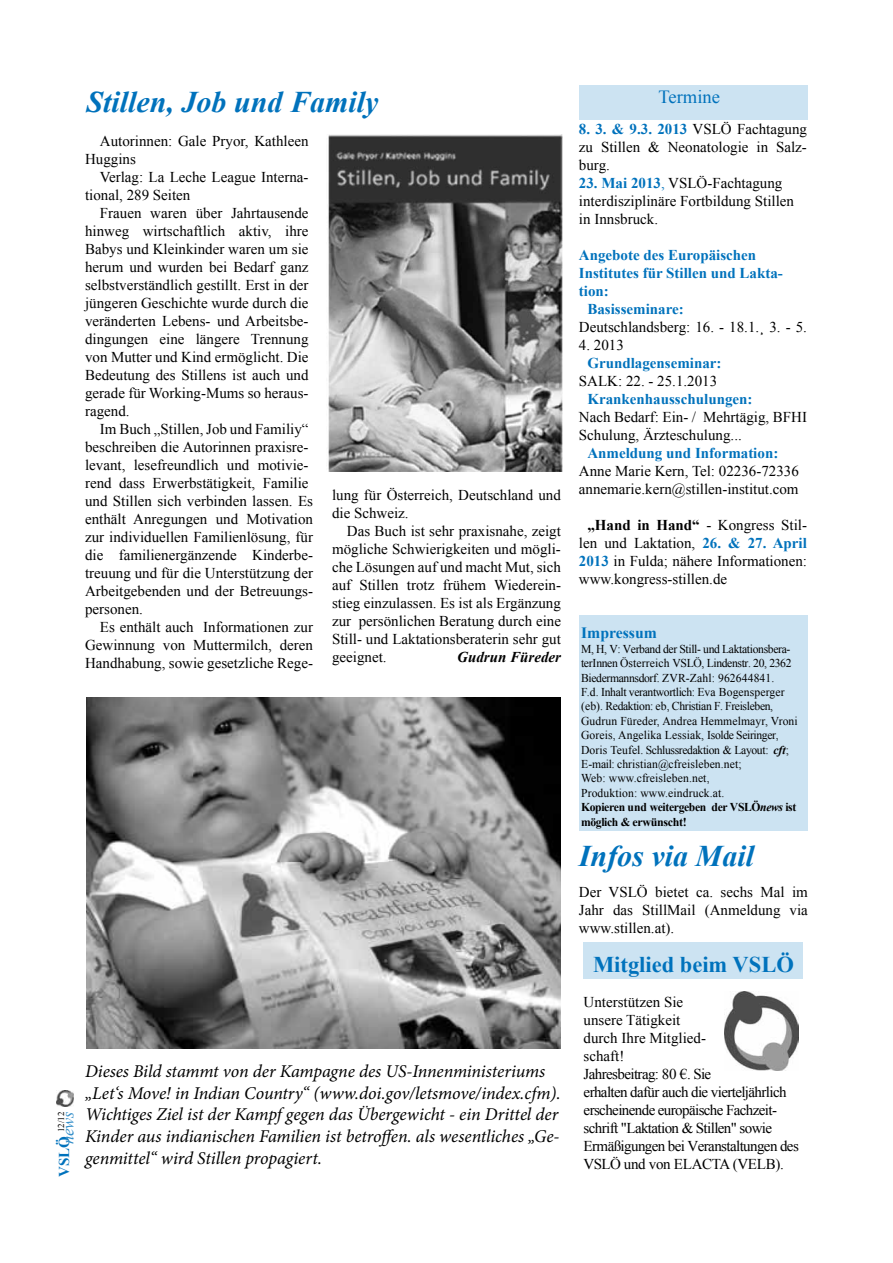
<style>
.page{position:relative;width:893px;height:1263px;background:#fff}
.page>*{position:absolute;margin:0;border:0;box-sizing:border-box;transform-origin:0 0}
.t1{font:italic 700 30px "Times New Roman";color:#0072bc}
.t2{font:700 22.5px "Times New Roman";color:#0072bc}
.t3{font:18.6px "Times New Roman";color:#0072bc}
.t4{font:italic 18px/21.6px "Minion Pro";letter-spacing:-.005em;color:#000}
.t5{font:700 15.75px "Times New Roman";color:#0072bc}
.t6{font:15px/18px "Times New Roman";color:#000}
.t7{font:15px/18px "Times New Roman";letter-spacing:-.04em;color:#000}
.t8{font:700 15px "Times New Roman";color:#0072bc}
.t9{font:italic 700 15px "Times New Roman";color:#000}
.t10{font:12px/14.4px "Times New Roman";color:#000}
.t11{font:9px "Times New Roman";color:#000}
.s1{font-weight:400;font-style:italic;font-size:16.5px;color:#338ec9}
.s2{font-weight:700;color:#0072bc}
.s3{color:#0072bc}
.s4{font-weight:700}
.s5{font-weight:700;font-style:italic}
</style>
<div class="page">
<img style="left:57px;top:1090px;width:16px;height:16px">
<div style="left:584px;top:942px;width:219px;height:37px;background:#cce3f2"></div>
<img style="left:724px;top:991px;width:74px;height:80px">
<div style="left:579px;top:85px;width:229px;height:35px;background:#cce3f2"></div>
<div style="left:579px;top:615px;width:229px;height:215px;background:#cce3f2"></div>
<img style="left:328px;top:134px;width:234px;height:338px">
<img style="left:87px;top:697px;width:474px;height:352px">
<h1 class="t1" style="left:87px;top:81px;width:293px">Stillen, Job und Family</h1>
<p class="t6" style="left:85px;top:131px;width:225px;text-indent:15px">Autorinnen: Gale Pryor, Kathleen<br>Huggins</p>
<p class="t6" style="left:85px;top:167px;width:225px;text-indent:15px">Verlag: La Leche League Interna&shy;tional, 289 Seiten</p>
<p class="t6" style="left:85px;top:203px;width:225px;text-align:justify;text-indent:15px">Frauen waren über Jahrtausende hinweg wirtschaftlich aktiv, ihre Babys und Kleinkinder waren um sie herum und wurden bei Bedarf ganz selbstverständlich gestillt. Erst in der jüngeren Geschichte wurde durch die veränderten Lebens- und Arbeitsbe&shy;dingungen eine längere Trennung von Mutter und Kind ermöglicht. Die Bedeutung des Stillens ist auch und gerade für Working-Mums so heraus&shy;ragend.</p>
<p class="t6" style="left:85px;top:419px;width:230px;text-indent:15px">Im Buch „Stillen, Job und Familiy“ beschreiben die Autorinnen praxisre&shy;levant, lesefreundlich und motivie&shy;rend dass Erwerbstätigkeit, Familie und Stillen sich verbinden lassen. Es enthält Anregungen und Motivation zur individuellen Familienlösung, für die familienergänzende Kinderbe&shy;treuung und für die Unterstützung der Arbeitgebenden und der Betreuungs&shy;personen.</p>
<p class="t6" style="left:85px;top:617px;width:230px;text-align:justify;text-indent:15px">Es enthält auch Informationen zur Gewinnung von Muttermilch, deren Handhabung, sowie gesetzliche Rege-</p>
<p class="t6" style="left:332px;top:485px;width:230px">lung für Österreich, Deutschland und die Schweiz.</p>
<p class="t6" style="left:332px;top:521px;width:230px;text-align:justify;text-indent:15px">Das Buch ist sehr praxisnahe, zeigt mögliche Schwierigkeiten und mögli&shy;che Lösungen auf und macht Mut, sich auf Stillen trotz frühem Wiederein&shy;stieg einzulassen. Es ist als Ergänzung zur persönlichen Beratung durch eine Still- und Laktationsberaterin sehr gut geeignet.</p>
<p class="t9" style="left:457px;top:646px;width:105px">Gudrun Füreder</p>
<p class="t8" style="left:54px;top:1177px;width:67px;rotate:-90deg">VSLÖ<span class="s1">news</span></p>
<p class="t11" style="left:55px;top:1132px;width:22px;rotate:-90deg">12/12</p>
<p class="t4" style="left:85px;top:1061px;width:477px">Dieses Bild stammt von der Kampagne des US-Innenministeriums „Let‘s Move! in Indian Country“ (www.doi.gov/letsmove/index.cfm).<br>Wichtiges Ziel ist der Kampf gegen das Übergewicht - ein Drittel der Kinder aus indianischen Familien ist betroffen. als wesentliches „Ge&shy;genmittel“ wird Stillen propagiert.</p>
<p class="t3" style="left:658px;top:85px;width:63px">Termine</p>
<p class="t6" style="left:579px;top:120px;width:230px;text-align:justify"><span class="s2">8. 3. &amp; 9.3. 2013</span> VSLÖ Fachtagung zu Stillen &amp; Neonatologie in Salz&shy;burg.</p>
<p class="t6" style="left:579px;top:174px;width:217px"><span class="s2">23. Mai 2013</span><span class="s3">,</span> VSLÖ-Fachtagung interdisziplinäre Fortbildung Stillen in Innsbruck.</p>
<p class="t8" style="left:579px;top:245px;width:179px">Angebote des Europäischen</p>
<p class="t8" style="left:579px;top:263px;width:205px">Institutes für Stillen und Lakta-</p>
<p class="t8" style="left:579px;top:281px;width:31px">tion:</p>
<p class="t8" style="left:587px;top:299px;width:98px">Basisseminare:</p>
<p class="t6" style="left:579px;top:318px;width:230px">Deutschlandsberg: 16. - 18.1.¸ 3. - 5.</p>
<p class="t6" style="left:579px;top:336px;width:46px">4. 2013</p>
<p class="t8" style="left:587px;top:353px;width:136px">Grundlagenseminar:</p>
<p class="t6" style="left:579px;top:372px;width:140px">SALK: 22. - 25.1.2013</p>
<p class="t8" style="left:587px;top:389px;width:167px">Krankenhausschulungen:</p>
<p class="t6" style="left:579px;top:408px;width:230px">Nach Bedarf: Ein- / Mehrtägig, BFHI<br>Schulung, Ärzteschulung...</p>
<p class="t8" style="left:587px;top:443px;width:192px">Anmeldung und Information:</p>
<p class="t6" style="left:579px;top:462px;width:221px">Anne Marie Kern, Tel: 02236-72336 annemarie.kern@stillen-institut.com</p>
<p class="t6" style="left:579px;top:516px;width:230px;text-align:justify;text-indent:9px"><span class="s4">„Hand in Hand“</span> - Kongress Stil&shy;len und Laktation, <span class="s2">26. &amp; 27. April 2013</span> in Fulda; nähere Informationen: www.kongress-stillen.de</p>
<p class="t5" style="left:581px;top:622px;width:77px">Impressum</p>
<p class="t10" style="left:581px;top:641px;width:218px">M, H, V: Verband der Still- und Laktationsbera&shy;terInnen Österreich VSLÖ, Lindenstr. 20, 2362<br>Biedermannsdorf. ZVR-Zahl: 962644841.<br>F.d. Inhalt verantwortlich: Eva Bogensperger (eb). Redaktion: eb, Christian F. Freisleben, Gudrun Füreder, Andrea Hemmelmayr, Vroni Goreis, Angelika Lessiak, Isolde Seiringer, Doris Teufel. Schlussredaktion &amp; Layout: <span class="s5">cft</span>; E-mail: christian@cfreisleben.net;<br>Web: www.cfreisleben.net,<br>Produktion: www.eindruck.at.<br><span class="s4">Kopieren und weitergeben der VSLÖ</span><span class="s5">news</span> <span class="s4">ist möglich &amp; erwünscht!</span></p>
<h1 class="t1" style="left:579px;top:835px;width:177px">Infos via Mail</h1>
<p class="t6" style="left:579px;top:882px;width:230px;text-align:justify">Der VSLÖ bietet ca. sechs Mal im Jahr das StillMail (Anmeldung via www.stillen.at).</p>
<h2 class="t2" style="left:593px;top:949px;width:202px">Mitglied beim VSLÖ</h2>
<p class="t7" style="left:584px;top:993px;width:217px">Unterstützen Sie<br>unsere Tätigkeit<br>durch Ihre Mitglied-<br>schaft!<br>Jahresbeitrag: 80 €. Sie<br>erhalten dafür auch die vierteljährlich erscheinende europäische Fachzeit&shy;schrift "Laktation &amp; Stillen" sowie<br>Ermäßigungen bei Veranstaltungen des<br>VSLÖ und von ELACTA (VELB).</p>
</div>
